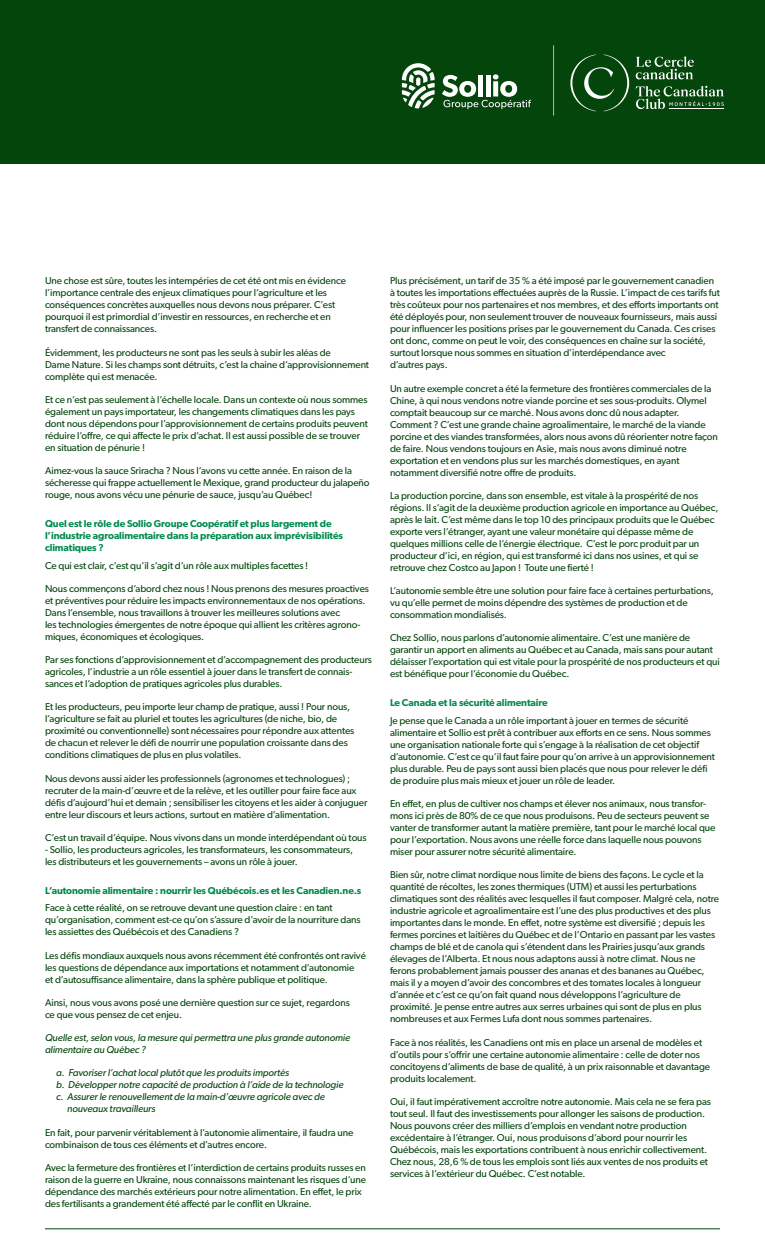
<style>
.page{position:relative;width:765px;height:1260px;background:#fff}
.page>*{position:absolute;margin:0;border:0;box-sizing:border-box;transform-origin:0 0}
.t1{font:10px/12px "Gibson";letter-spacing:-.01em;color:#04450c}
.t2{font:italic 10px/12px "Gibson";letter-spacing:-.01em;color:#04450c}
.t3{font:600 10px/12px "Gibson";letter-spacing:-.01em;color:#008b4c}
.s1{font-weight:600;color:#008b4c}
</style>
<div class="page">
<div style="left:0;top:0;width:765px;height:163px;background:#04450c"></div>
<svg style="left:636px;top:56px;width:58px;height:23px"></svg>
<svg style="left:636px;top:86px;width:88px;height:23px"></svg>
<svg style="left:570px;top:55px;width:59px;height:56px"></svg>
<hr style="left:553px;top:45px;width:1px;height:71px;background:#b0d360">
<svg style="left:402px;top:63px;width:33px;height:45px"></svg>
<svg style="left:442px;top:74px;width:89px;height:35px"></svg>
<hr style="left:45px;top:1228px;width:675px;height:1px;background:#04450c">
<p class="t1" style="left:45px;top:275px;width:303px">Une chose est sûre, toutes les intempéries de cet été ont mis en évidence l’importance centrale des enjeux climatiques pour l’agriculture et les conséquences concrètes auxquelles nous devons nous préparer. C’est pourquoi il est primordial d’investir en ressources, en recherche et en transfert de connaissances.</p>
<p class="t1" style="left:45px;top:346px;width:326px">Évidemment, les producteurs ne sont pas les seuls à subir les aléas de<br>Dame Nature. Si les champs sont détruits, c’est la chaine d’approvisionnement complète qui est menacée.</p>
<p class="t1" style="left:45px;top:393px;width:324px">Et ce n’est pas seulement à l’échelle locale. Dans un contexte où nous sommes également un pays importateur, les changements climatiques dans les pays dont nous dépendons pour l’approvisionnement de certains produits peuvent réduire l’offre, ce qui affecte le prix d’achat. Il est aussi possible de se trouver en situation de pénurie !</p>
<p class="t1" style="left:45px;top:464px;width:326px">Aimez-vous la sauce Sriracha ? Nous l’avons vu cette année. En raison de la sécheresse qui frappe actuellement le Mexique, grand producteur du jalapeño rouge, nous avons vécu une pénurie de sauce, jusqu’au Québec!</p>
<p class="t3" style="left:45px;top:517px;width:300px">Quel est le rôle de Sollio Groupe Coopératif et plus largement de l’industrie agroalimentaire dans la préparation aux imprévisibilités climatiques ?</p>
<p class="t1" style="left:45px;top:559px;width:265px">Ce qui est clair, c’est qu’il s’agit d’un rôle aux multiples facettes !</p>
<p class="t1" style="left:45px;top:582px;width:326px">Nous commençons d’abord chez nous ! Nous prenons des mesures proactives et préventives pour réduire les impacts environnementaux de nos opérations.<br>Dans l’ensemble, nous travaillons à trouver les meilleures solutions avec<br>les technologies émergentes de notre époque qui allient les critères agrono&shy;miques, économiques et écologiques.</p>
<p class="t1" style="left:45px;top:653px;width:328px">Par ses fonctions d’approvisionnement et d’accompagnement des producteurs agricoles, l’industrie a un rôle essentiel à jouer dans le transfert de connais&shy;sances et l’adoption de pratiques agricoles plus durables.</p>
<p class="t1" style="left:45px;top:701px;width:311px">Et les producteurs, peu importe leur champ de pratique, aussi ! Pour nous, l’agriculture se fait au pluriel et toutes les agricultures (de niche, bio, de proximité ou conventionnelle) sont nécessaires pour répondre aux attentes de chacun et relever le défi de nourrir une population croissante dans des conditions climatiques de plus en plus volatiles.</p>
<p class="t1" style="left:45px;top:772px;width:324px">Nous devons aussi aider les professionnels (agronomes et technologues) ; recruter de la main-d’œuvre et de la relève, et les outiller pour faire face aux défis d’aujourd’hui et demain ; sensibiliser les citoyens et les aider à conjuguer entre leur discours et leurs actions, surtout en matière d’alimentation.</p>
<p class="t1" style="left:45px;top:831px;width:323px">C’est un travail d’équipe. Nous vivons dans un monde interdépendant où tous</p>
<p class="t1" style="left:45px;top:843px;width:310px">- Sollio, les producteurs agricoles, les transformateurs, les consommateurs, les distributeurs et les gouvernements – avons un rôle à jouer.</p>
<p class="t3" style="left:45px;top:884px;width:318px">L’autonomie alimentaire : nourrir les Québécois.es et les Canadien.ne.s</p>
<p class="t1" style="left:45px;top:902px;width:317px">Face à cette réalité, on se retrouve devant une question claire : en tant qu’organisation, comment est-ce qu’on s’assure d’avoir de la nourriture dans les assiettes des Québécois et des Canadiens ?</p>
<p class="t1" style="left:45px;top:949px;width:322px">Les défis mondiaux auxquels nous avons récemment été confrontés ont ravivé les questions de dépendance aux importations et notamment d’autonomie<br>et d’autosuffisance alimentaire, dans la sphère publique et politique.</p>
<p class="t1" style="left:45px;top:996px;width:306px">Ainsi, nous vous avons posé une dernière question sur ce sujet, regardons ce que vous pensez de cet enjeu.</p>
<p class="t2" style="left:45px;top:1031px;width:307px">Quelle est, selon vous, la mesure qui permettra une plus grande autonomie alimentaire au Québec ?</p>
<p class="t2" style="left:56px;top:1067px;width:234px">a. Favoriser l’achat local plutôt que les produits importés</p>
<p class="t2" style="left:56px;top:1079px;width:289px">b. Développer notre capacité de production à l’aide de la technologie</p>
<p class="t2" style="left:56px;top:1091px;width:270px">c. Assurer le renouvellement de la main-d’œuvre agricole avec de</p>
<p class="t2" style="left:67px;top:1103px;width:90px">nouveaux travailleurs</p>
<p class="t1" style="left:45px;top:1126px;width:310px">En fait, pour parvenir véritablement à l’autonomie alimentaire, il faudra une combinaison de tous ces éléments et d’autres encore.</p>
<p class="t1" style="left:45px;top:1161px;width:323px">Avec la fermeture des frontières et l’interdiction de certains produits russes en raison de la guerre en Ukraine, nous connaissons maintenant les risques d’une dépendance des marchés extérieurs pour notre alimentation. En effet, le prix des fertilisants a grandement été affecté par le conflit en Ukraine.</p>
<p class="t1" style="left:390px;top:275px;width:331px">Plus précisément, un tarif de 35 % a été imposé par le gouvernement canadien à toutes les importations effectuées auprès de la Russie. L’impact de ces tarifs fut très coûteux pour nos partenaires et nos membres, et des efforts importants ont été déployés pour, non seulement trouver de nouveaux fournisseurs, mais aussi pour influencer les positions prises par le gouvernement du Canada. Ces crises ont donc, comme on peut le voir, des conséquences en chaîne sur la société, surtout lorsque nous sommes en situation d’interdépendance avec<br>d’autres pays.</p>
<p class="t1" style="left:390px;top:382px;width:329px">Un autre exemple concret a été la fermeture des frontières commerciales de la Chine, à qui nous vendons notre viande porcine et ses sous-produits. Olymel comptait beaucoup sur ce marché. Nous avons donc dû nous adapter.<br>Comment ? C’est une grande chaine agroalimentaire, le marché de la viande porcine et des viandes transformées, alors nous avons dû réorienter notre façon de faire. Nous vendons toujours en Asie, mais nous avons diminué notre exportation et en vendons plus sur les marchés domestiques, en ayant notamment diversifié notre offre de produits.</p>
<p class="t1" style="left:390px;top:489px;width:330px">La production porcine, dans son ensemble, est vitale à la prospérité de nos régions. Il s’agit de la deuxième production agricole en importance au Québec, après le lait. C’est même dans le top 10 des principaux produits que le Québec exporte vers l’étranger, ayant une valeur monétaire qui dépasse même de quelques millions celle de l’énergie électrique. C’est le porc produit par un producteur d’ici, en région, qui est transformé ici dans nos usines, et qui se retrouve chez Costco au Japon ! Toute une fierté !</p>
<p class="t1" style="left:390px;top:584px;width:325px">L’autonomie semble être une solution pour faire face à certaines perturbations, vu qu’elle permet de moins dépendre des systèmes de production et de consommation mondialisés.</p>
<p class="t1" style="left:390px;top:632px;width:331px">Chez Sollio, nous parlons d’autonomie alimentaire. C’est une manière de garantir un apport en aliments au Québec et au Canada, mais sans pour autant délaisser l’exportation qui est vitale pour la prospérité de nos producteurs et qui est bénéfique pour l’économie du Québec.</p>
<p class="t1" style="left:390px;top:694px;width:300px;line-height:17.6px"><span class="s1">Le Canada et la sécurité alimentaire<br></span>Je pense que le Canada a un rôle important à jouer en termes de sécurité</p>
<p class="t1" style="left:390px;top:726px;width:327px">alimentaire et Sollio est prêt à contribuer aux efforts en ce sens. Nous sommes une organisation nationale forte qui s’engage à la réalisation de cet objectif d’autonomie. C’est ce qu’il faut faire pour qu’on arrive à un approvisionnement plus durable. Peu de pays sont aussi bien placés que nous pour relever le défi de produire plus mais mieux et jouer un rôle de leader.</p>
<p class="t1" style="left:390px;top:797px;width:327px">En effet, en plus de cultiver nos champs et élever nos animaux, nous transfor&shy;mons ici près de 80% de ce que nous produisons. Peu de secteurs peuvent se vanter de transformer autant la matière première, tant pour le marché local que pour l’exportation. Nous avons une réelle force dans laquelle nous pouvons miser pour assurer notre sécurité alimentaire.</p>
<p class="t1" style="left:390px;top:869px;width:331px">Bien sûr, notre climat nordique nous limite de biens des façons. Le cycle et la quantité de récoltes, les zones thermiques (UTM) et aussi les perturbations climatiques sont des réalités avec lesquelles il faut composer. Malgré cela, notre industrie agricole et agroalimentaire est l’une des plus productives et des plus importantes dans le monde. En effet, notre système est diversifié ; depuis les fermes porcines et laitières du Québec et de l’Ontario en passant par les vastes champs de blé et de canola qui s’étendent dans les Prairies jusqu’aux grands élevages de l’Alberta. Et nous nous adaptons aussi à notre climat. Nous ne ferons probablement jamais pousser des ananas et des bananes au Québec, mais il y a moyen d’avoir des concombres et des tomates locales à longueur d’année et c’est ce qu’on fait quand nous développons l’agriculture de proximité. Je pense entre autres aux serres urbaines qui sont de plus en plus nombreuses et aux Fermes Lufa dont nous sommes partenaires.</p>
<p class="t1" style="left:390px;top:1036px;width:322px">Face à nos réalités, les Canadiens ont mis en place un arsenal de modèles et d’outils pour s’offrir une certaine autonomie alimentaire : celle de doter nos concitoyens d’aliments de base de qualité, à un prix raisonnable et davantage produits localement.</p>
<p class="t1" style="left:390px;top:1095px;width:323px">Oui, il faut impérativement accroître notre autonomie. Mais cela ne se fera pas tout seul. Il faut des investissements pour allonger les saisons de production.<br>Nous pouvons créer des milliers d’emplois en vendant notre production excédentaire à l’étranger. Oui, nous produisons d’abord pour nourrir les Québécois, mais les exportations contribuent à nous enrichir collectivement.<br>Chez nous, 28,6 % de tous les emplois sont liés aux ventes de nos produits et services à l’extérieur du Québec. C’est notable.</p>
</div>
